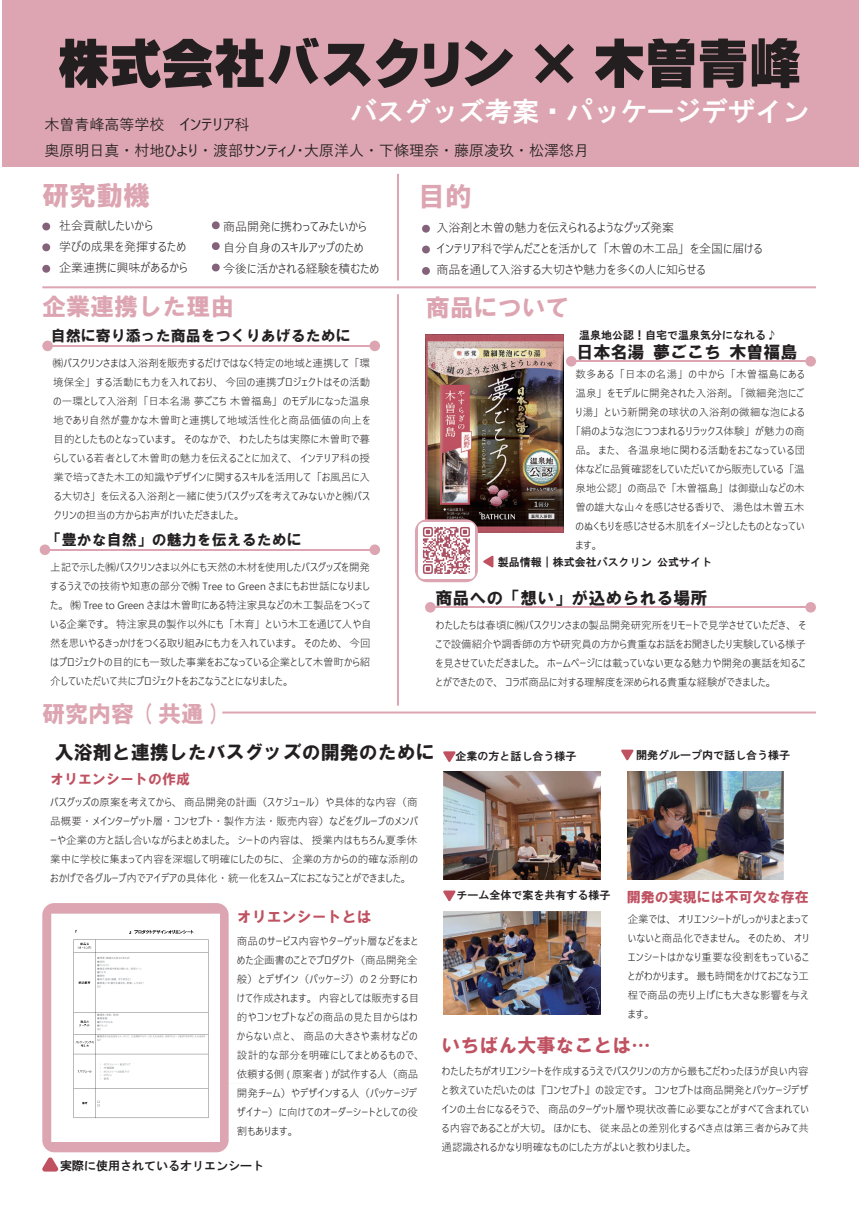
<style>
.page{position:relative;width:859px;height:1208px;background:#fff}
.page>*{position:absolute;margin:0;border:0;box-sizing:border-box;transform-origin:0 0}
.t1{font:52px "Heiti EGP4 Super Bold SJIS";color:#231f20}
.t2{font:27px "HG Gothic E";color:#fff}
.t3{font:27px "HG Soei Kakugothic UB";color:#dca5b1}
.t4{font:24px "HG Soei Kakugothic UB";color:#dca5b1}
.t5{font:23px "HG Soei Kakugothic UB";color:#dca5b1}
.t6{font:19px "HG Soei Kakugothic UB";color:#231f20}
.t7{font:19px "HG Soei Kakugothic UB";color:#bf5161}
.t8{font:17px "HG Soei Kakugothic UB";color:#231f20}
.t9{font:15px "Yu Gothic UI";color:#231f20}
.t10{font:15px "HG Soei Kakugothic UB";color:#231f20}
.t11{font:15px "HG Soei Kakugothic UB";color:#bf5161}
.t12{font:14px "HG Soei Kakugothic UB";color:#bf5161}
.t13{font:300 12px/21px "Yu Gothic UI";letter-spacing:-.005em;color:#231f20}
.t14{font:12px "HG Gothic E";color:#231f20}
.t15{font:11px "HG Gothic E";color:#231f20}
.t16{font:300 10.5px/19px "Yu Gothic UI";color:#231f20;text-align:justify}
.s1{font-family:"HGS Soei Kakugothic UB"}
</style>
<div class="page">
<div style="left:2px;top:1px;width:857px;height:166px;background:#dca5b1"></div>
<img style="left:426px;top:335px;width:137px;height:197px">
<svg style="left:483px;top:555px;width:10px;height:13px"></svg>
<svg style="left:42px;top:1157px;width:17px;height:14px"></svg>
<div style="left:42px;top:903px;width:187px;height:249px;background:#dca5b1;border-radius:12px"></div>
<hr style="left:571px;top:360px;width:242px;height:2px;background:#dca5b1">
<hr style="left:48px;top:345px;width:322px;height:2px;background:#dca5b1">
<hr style="left:432px;top:606px;width:375px;height:2px;background:#dca5b1">
<img style="left:51px;top:913px;width:169px;height:228px">
<img style="left:628px;top:771px;width:156px;height:108px">
<img style="left:443px;top:911px;width:158px;height:104px">
<svg style="left:443px;top:890px;width:13px;height:11px"></svg>
<svg style="left:443px;top:751px;width:13px;height:11px"></svg>
<svg style="left:621px;top:749px;width:13px;height:11px"></svg>
<img style="left:443px;top:772px;width:157px;height:107px">
<svg style="left:42px;top:222px;width:9px;height:9px"></svg>
<svg style="left:42px;top:243px;width:9px;height:9px"></svg>
<svg style="left:42px;top:264px;width:9px;height:9px"></svg>
<svg style="left:211px;top:221px;width:9px;height:9px"></svg>
<svg style="left:211px;top:242px;width:9px;height:8px"></svg>
<svg style="left:211px;top:263px;width:9px;height:9px"></svg>
<svg style="left:422px;top:224px;width:8px;height:9px"></svg>
<svg style="left:422px;top:245px;width:8px;height:9px"></svg>
<svg style="left:422px;top:267px;width:8px;height:8px"></svg>
<div style="left:425px;top:602px;width:11px;height:10px;background:#dca5b1;border-radius:50%"></div>
<div style="left:805px;top:356px;width:11px;height:10px;background:#dca5b1;border-radius:50%"></div>
<div style="left:566px;top:356px;width:10px;height:10px;background:#dca5b1;border-radius:50%"></div>
<div style="left:369px;top:340px;width:11px;height:11px;background:#dca5b1;border-radius:50%"></div>
<div style="left:42px;top:340px;width:11px;height:11px;background:#dca5b1;border-radius:50%"></div>
<hr style="left:47px;top:549px;width:324px;height:2px;background:#dca5b1">
<div style="left:40px;top:544px;width:10px;height:11px;background:#dca5b1;border-radius:50%"></div>
<hr style="left:222px;top:711px;width:594px;height:2px;background:#dca5b1">
<hr style="left:42px;top:286px;width:774px;height:2px;background:#dca5b1">
<hr style="left:397px;top:294px;width:2px;height:411px;background:#dca5b1">
<hr style="left:397px;top:174px;width:2px;height:106px;background:#dca5b1">
<div style="left:369px;top:544px;width:11px;height:11px;background:#dca5b1;border-radius:50%"></div>
<div style="left:805px;top:602px;width:11px;height:10px;background:#dca5b1;border-radius:50%"></div>
<svg style="left:415px;top:519px;width:63px;height:63px"></svg>
<img style="left:418px;top:523px;width:56px;height:56px">
<h1 class="t1" style="left:58px;top:37px;width:745px">株式会社バスクリン × 木曽青峰</h1>
<h3 class="t9" style="left:44px;top:111px;width:207px">木曽青峰高等学校　インテリア科</h3>
<h2 class="t2" style="left:350px;top:97px;width:460px">バスグッズ考案・パッケージデザイン</h2>
<h3 class="t9" style="left:44px;top:137px;width:546px">奥原明日真・村地ひより・渡部サンティノ･大原洋人・下條理奈・藤原凌玖・松澤悠月</h3>
<h2 class="t3" style="left:42px;top:182px;width:109px">研究動機</h2>
<h2 class="t3" style="left:418px;top:183px;width:55px">目的</h2>
<p class="t13" style="left:59px;top:213px;width:130px">社会貢献したいから<br>学びの成果を発揮するため企業連携に興味があるから</p>
<p class="t13" style="left:223px;top:215px;width:158px">商品開発に携わってみたいから自分自身のスキルアップのため<br>今後に活かされる経験を積むため</p>
<p class="t13" style="left:437px;top:215px;width:328px">入浴剤と木曽の魅力を伝えられるようなグッズ発案<br>インテリア科で学んだことを活かして「木曽の木工品」を全国に届ける商品を通して入浴する大切さや魅力を多くの人に知らせる</p>
<h3 class="t4" style="left:42px;top:294px;width:193px">企業連携した理由</h3>
<h3 class="t4" style="left:426px;top:295px;width:145px">商品について</h3>
<h3 class="t10" style="left:51px;top:328px;width:302px">自然に寄り添った商品をつくりあげるために</h3>
<p class="t16" style="left:53px;top:352px;width:319px">㈱バスクリンさまは入浴剤を販売するだけではなく特定の地域と連携して「環境保全」する活動にも力を入れており、今回の連携プロジェクトはその活動の一環として入浴剤「日本名湯 夢ごこち 木曽福島」のモデルになった温泉地であり自然が豊かな木曽町と連携して地域活性化と商品価値の向上を目的としたものとなっています。そのなかで、わたしたちは実際に木曽町で暮らしている若者として木曽町の魅力を伝えることに加えて、インテリア科の授業で培ってきた木工の知識やデザインに関するスキルを活用して「お風呂に入る大切さ」を伝える入浴剤と一緒に使うバスグッズを考えてみないかと㈱バスクリンの担当の方からお声がけいただきました。</p>
<h3 class="t10" style="left:47px;top:532px;width:256px">「豊かな自然」の魅力を伝えるために</h3>
<p class="t15" style="left:579px;top:329px;width:199px">温泉地公認！自宅で温泉気分になれる♪</p>
<h3 class="t8" style="left:576px;top:343px;width:222px">日本名湯 夢ごこち 木曽福島</h3>
<p class="t16" style="left:575px;top:363px;width:231px">数多ある「日本の名湯」の中から「木曽福島にある温泉」をモデルに開発された入浴剤。「微細発泡にごり湯」という新開発の球状の入浴剤の微細な泡による「絹のような泡につつまれるリラックス体験」が魅力の商品。また、各温泉地に関わる活動をおこなっている団体などに品質確認をしていただいてから販売している「温泉地公認」の商品で「木曽福島」は御嶽山などの木曽の雄大な山々を感じさせる香りで、湯色は木曽五木のぬくもりを感じさせる木肌をイメージとしたものとなっています。</p>
<p class="t16" style="left:50px;top:556px;width:323px;text-align:left">上記で示した㈱バスクリンさま以外にも天然の木材を使用したバスグッズを開発するうえでの技術や知恵の部分で㈱ Tree to Green さまにもお世話になりました。㈱ Tree to Green さまは木曽町にある特注家具などの木工製品をつくっている企業です。特注家具の製作以外にも「木育」という木工を通じて人や自然を思いやるきっかけをつくる取り組みにも力を入れています。そのため、今回はプロジェクトの目的にも一致した事業をおこなっている企業として木曽町から紹介していただいて共にプロジェクトをおこなうことになりました。</p>
<h3 class="t5" style="left:42px;top:702px;width:181px">研究内容 <span class="s1">( 共通 )</span></h3>
<p class="t15" style="left:498px;top:556px;width:216px">製品情報｜株式会社バスクリン 公式サイト</p>
<h3 class="t8" style="left:436px;top:589px;width:274px">商品への「想い」が込められる場所</h3>
<p class="t16" style="left:436px;top:614px;width:372px">わたしたちは春頃に㈱バスクリンさまの製品開発研究所をリモートで見学させていただき、そこで設備紹介や調香師の方や研究員の方から貴重なお話をお聞きしたり実験している様子を見させていただきました。ホームページには載っていない更なる魅力や開発の裏話を知ることができたので、コラボ商品に対する理解度を深められる貴重な経験ができました。</p>
<h3 class="t6" style="left:55px;top:742px;width:381px">入浴剤と連携したバスグッズの開発のために</h3>
<h3 class="t12" style="left:50px;top:772px;width:141px">オリエンシートの作成</h3>
<p class="t16" style="left:50px;top:791px;width:369px">バスグッズの原案を考えてから、商品開発の計画（スケジュール）や具体的な内容（商品概要・メインターゲット層・コンセプト・製作方法・販売内容）などをグループのメンバーや企業の方と話し合いながらまとめました。シートの内容は、授業内はもちろん夏季休業中に学校に集まって内容を深堀して明確にしたのちに、企業の方からの的確な添削のおかげで各グループ内でアイデアの具体化・統一化をスムーズにおこなうことができました。</p>
<h3 class="t11" style="left:237px;top:909px;width:136px">オリエンシートとは</h3>
<p class="t16" style="left:237px;top:930px;width:186px;text-align:left">商品のサービス内容やターゲット層などをまとめた企画書のことでプロダクト（商品開発全般）とデザイン（パッケージ）の２分野にわけて作成されます。内容としては販売する目的やコンセプトなどの商品の見た目からはわからない点と、商品の大きさや素材などの設計的な部分を明確にしてまとめるもので、依頼する側 ( 原案者 ) が試作する人（商品開発チーム）やデザインする人（パッケージデザイナー）に向けてのオーダーシートとしての役割もあります。</p>
<p class="t14" style="left:60px;top:1159px;width:205px">実際に使用されているオリエンシート</p>
<p class="t15" style="left:455px;top:750px;width:122px">企業の方と話し合う様子</p>
<p class="t15" style="left:636px;top:749px;width:155px">開発グループ内で話し合う様子</p>
<p class="t15" style="left:457px;top:889px;width:155px">チーム全体で案を共有する様子</p>
<h3 class="t12" style="left:627px;top:889px;width:183px">開発の実現には不可欠な存在</h3>
<p class="t16" style="left:628px;top:908px;width:183px">企業では、オリエンシートがしっかりまとまっていないと商品化できません。そのため、オリエンシートはかなり重要な役割をもっていることがわかります。最も時間をかけておこなう工程で商品の売り上げにも大きな影響を与えます。</p>
<h3 class="t7" style="left:442px;top:1036px;width:210px">いちばん大事なことは…</h3>
<p class="t16" style="left:442px;top:1060px;width:369px">わたしたちがオリエンシートを作成するうえでバスクリンの方から最もこだわったほうが良い内容と教えていただいたのは『コンセプト』の設定です。コンセプトは商品開発とパッケージデザインの土台になるそうで、商品のターゲット層や現状改善に必要なことがすべて含まれている内容であることが大切。ほかにも、従来品との差別化するべき点は第三者からみて共通認識されるかなり明確なものにした方がよいと教わりました。</p>
</div>
